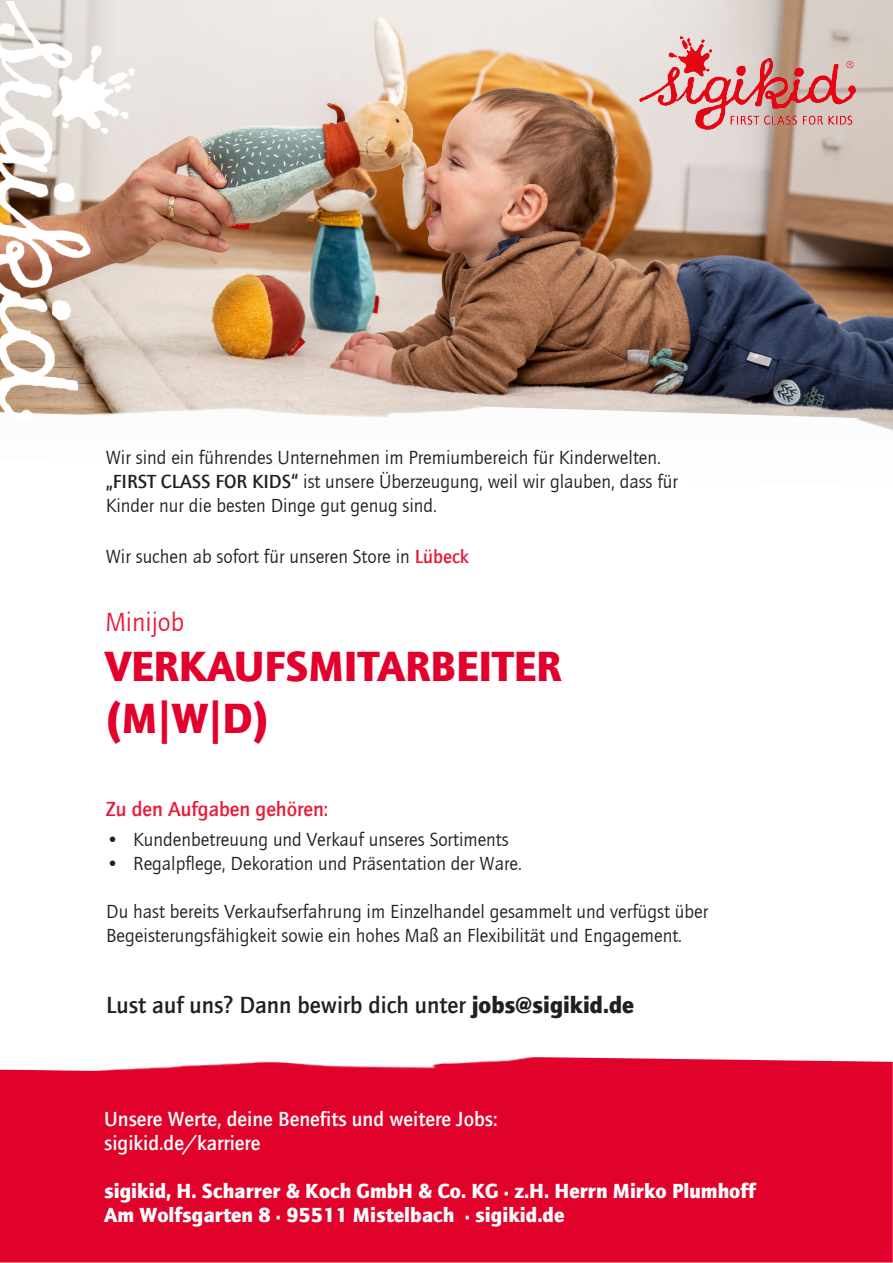
<style>
.page{position:relative;width:893px;height:1263px;background:#fff}
.page>*{position:absolute;margin:0;border:0;box-sizing:border-box;transform-origin:0 0}
.t1{font:900 43.5px/52.2px "Quay Sans ITC Com";color:#e3002d}
.t2{font:27px "Quay Itc T";color:#e91b39}
.t3{font:700 24px "Quay Itc T";color:#231f20}
.t4{font:900 21px/24px "Quay Itc T";color:#fff}
.t5{font:700 21px/24px "Quay Itc T";color:#fff}
.t6{font:700 21px "Quay Itc T";color:#e91b39}
.t7{font:19.5px/24px "Quay Itc T";color:#231f20}
.s1{font-weight:700}
.s2{font-weight:700;color:#e81b3a}
.s3{color:#e81b3a}
.s4{font-weight:900}
</style>
<div class="page">
<img style="left:0;top:0;width:893px;height:392px">
<img style="left:135px;top:392px;width:758px;height:39px">
<div style="left:0;top:1057px;width:893px;height:205px;background:#e0022b"></div>
<img style="left:0;top:1px;width:135px;height:414px">
<img style="left:640px;top:36px;width:216px;height:94px">
<p class="t7" style="left:106px;top:445px;width:574px">Wir sind ein führendes Unternehmen im Premiumbereich für Kinderwelten. <span class="s1">„FIRST CLASS FOR KIDS“</span> ist unsere Überzeugung, weil wir glauben, dass für<br>Kinder nur die besten Dinge gut genug sind.</p>
<p class="t7" style="left:106px;top:544px;width:365px">Wir suchen ab sofort für unseren Store in <span class="s2">Lübeck</span></p>
<p class="t2" style="left:105px;top:606px;width:80px">Minijob</p>
<p class="t1" style="left:105px;top:639px;width:458px">VERKAUFSMITARBEITER (M|W|D)</p>
<p class="t6" style="left:106px;top:797px;width:224px">Zu den Aufgab<span class="s3">en gehö</span>ren:</p>
<p class="t7" style="left:106px;top:827px;width:404px">• Kundenbetreuung und Verkauf unseres Sortiments</p>
<p class="t7" style="left:106px;top:851px;width:417px">• Regalpflege, Dekoration und Präsentation der Ware.</p>
<p class="t7" style="left:106px;top:899px;width:603px">Du hast bereits Verkaufserfahrung im Einzelhandel gesammelt und verfügst über<br>Begeisterungsfähigkeit sowie ein hohes Maß an Flexibilität und Engagement.</p>
<p class="t3" style="left:106px;top:991px;width:529px">Lust auf uns? Dann bewirb dich unter <span class="s4">jobs@sigikid.de</span></p>
<p class="t5" style="left:104px;top:1106px;width:395px">Unsere Werte, deine Benefits und weitere Jobs: sigikid.de/karriere</p>
<p class="t4" style="left:104px;top:1178px;width:653px">sigikid, H. Scharrer &amp; Koch GmbH &amp; Co. KG · z.H. Herrn Mirko Plumhoff<br>Am Wolfsgarten 8 · 95511 Mistelbach · sigikid.de</p>
</div>
